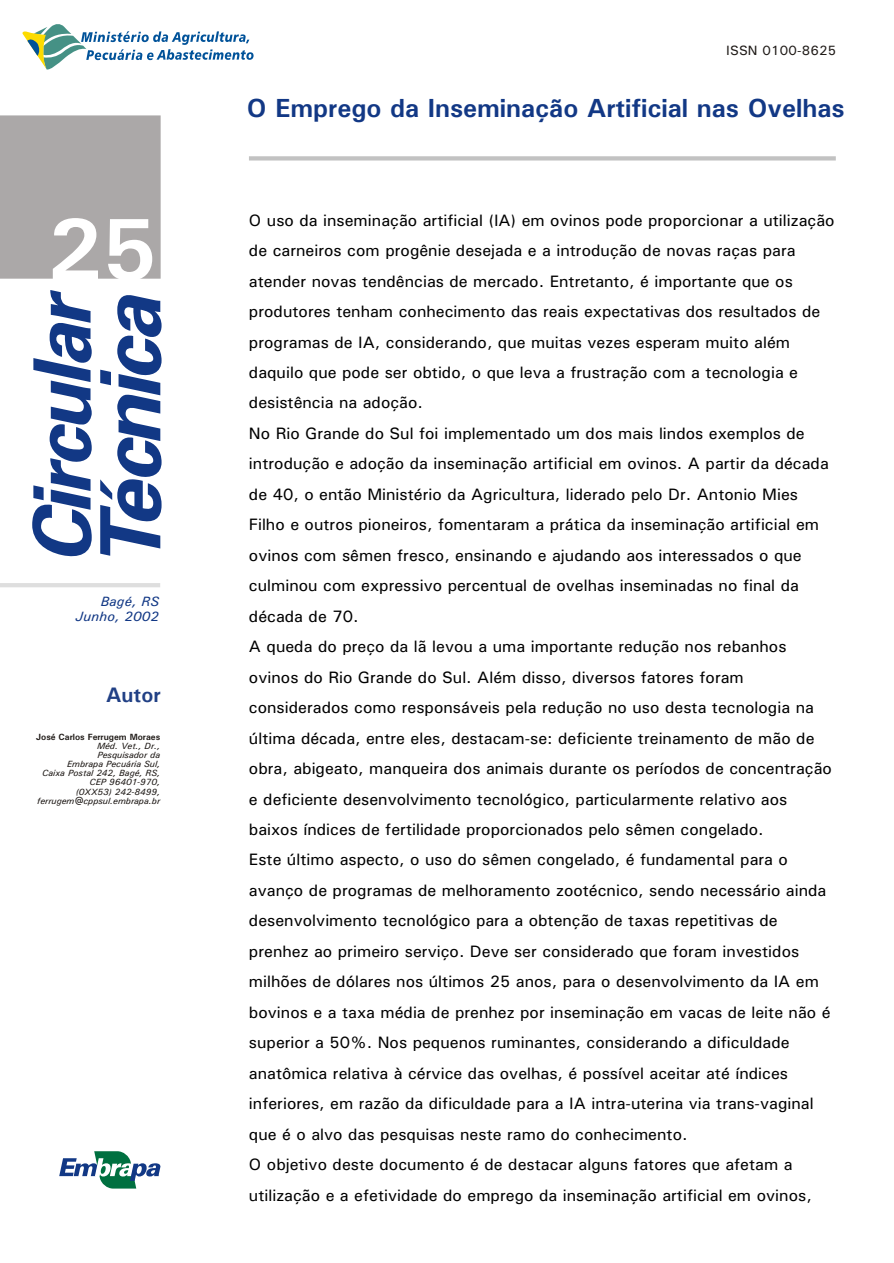
<style>
.page{position:relative;width:894px;height:1263px;background:#fff}
.page>*{position:absolute;margin:0;border:0;box-sizing:border-box;transform-origin:0 0}
.t1{font:700 87.9px "Univers";color:#fff}
.t2{font:700 26.25px "Univers";color:#123885}
.t3{font:700 21px "Univers";color:#214085}
.t4{font:16.5px/30.5px "Univers";color:#000}
.t5{font:italic 13.5px/15px "Univers";letter-spacing:.015em;color:#123885;text-align:right}
.t6{font:13.5px "Univers";letter-spacing:.015em;color:#1f1a17}
.t7{font:italic 9px/9.1px "Univers";color:#1f1a17;text-align:right}
.t8{font:700 9px "Univers";color:#1f1a17}
</style>
<div class="page">
<svg style="left:22px;top:24px;width:232px;height:46px"></svg>
<div style="left:0;top:115px;width:161px;height:164px;background:#aba8a8"></div>
<svg style="left:32px;top:290px;width:130px;height:267px"></svg>
<hr style="left:0;top:583px;width:160px;height:4px;background:#dedede">
<svg style="left:59px;top:1151px;width:102px;height:38px"></svg>
<div style="left:249px;top:156px;width:587px;height:5px;background:#c2c2c2"></div>
<h1 class="t1" style="left:46px;top:219px;width:112px">25</h1>
<p class="t5" style="left:76px;top:595px;width:85px">Bagé, RS<br>Junho, 2002</p>
<p class="t3" style="left:106px;top:688px;width:56px">Autor</p>
<p class="t8" style="left:36px;top:734px;width:125px">José Carlos Ferrugem Moraes</p>
<p class="t7" style="left:37px;top:742px;width:125px">Méd. Vet., Dr.,<br>Pesquisador da<br>Embrapa Pecuária Sul,<br>Caixa Postal 242, Bagé, RS,<br>CEP 96401-970,<br>(0XX53) 242-8499, ferrugem@cppsul.embrapa.br</p>
<p class="t6" style="left:726px;top:45px;width:112px">ISSN 0100-8625</p>
<h2 class="t2" style="left:247px;top:99px;width:599px">O Emprego da Inseminação Artificial nas Ovelhas</h2>
<p class="t4" style="left:249px;top:206px;width:587px">O uso da inseminação artificial (IA) em ovinos pode proporcionar a utilização de carneiros com progênie desejada e a introdução de novas raças para atender novas tendências de mercado. Entretanto, é importante que os produtores tenham conhecimento das reais expectativas dos resultados de programas de IA, considerando, que muitas vezes esperam muito além daquilo que pode ser obtido, o que leva a frustração com a tecnologia e desistência na adoção.<br>No Rio Grande do Sul foi implementado um dos mais lindos exemplos de introdução e adoção da inseminação artificial em ovinos. A partir da década de 40, o então Ministério da Agricultura, liderado pelo Dr. Antonio Mies Filho e outros pioneiros, fomentaram a prática da inseminação artificial em ovinos com sêmen fresco, ensinando e ajudando aos interessados o que culminou com expressivo percentual de ovelhas inseminadas no final da década de 70.<br>A queda do preço da lã levou a uma importante redução nos rebanhos ovinos do Rio Grande do Sul. Além disso, diversos fatores foram considerados como responsáveis pela redução no uso desta tecnologia na última década, entre eles, destacam-se: deficiente treinamento de mão de obra, abigeato, manqueira dos animais durante os períodos de concentração e deficiente desenvolvimento tecnológico, particularmente relativo aos baixos índices de fertilidade proporcionados pelo sêmen congelado.<br>Este último aspecto, o uso do sêmen congelado, é fundamental para o avanço de programas de melhoramento zootécnico, sendo necessário ainda desenvolvimento tecnológico para a obtenção de taxas repetitivas de prenhez ao primeiro serviço. Deve ser considerado que foram investidos milhões de dólares nos últimos 25 anos, para o desenvolvimento da IA em bovinos e a taxa média de prenhez por inseminação em vacas de leite não é superior a 50%. Nos pequenos ruminantes, considerando a dificuldade anatômica relativa à cérvice das ovelhas, é possível aceitar até índices inferiores, em razão da dificuldade para a IA intra-uterina via trans-vaginal que é o alvo das pesquisas neste ramo do conhecimento.<br>O objetivo deste documento é de destacar alguns fatores que afetam a utilização e a efetividade do emprego da inseminação artificial em ovinos,</p>
</div>
